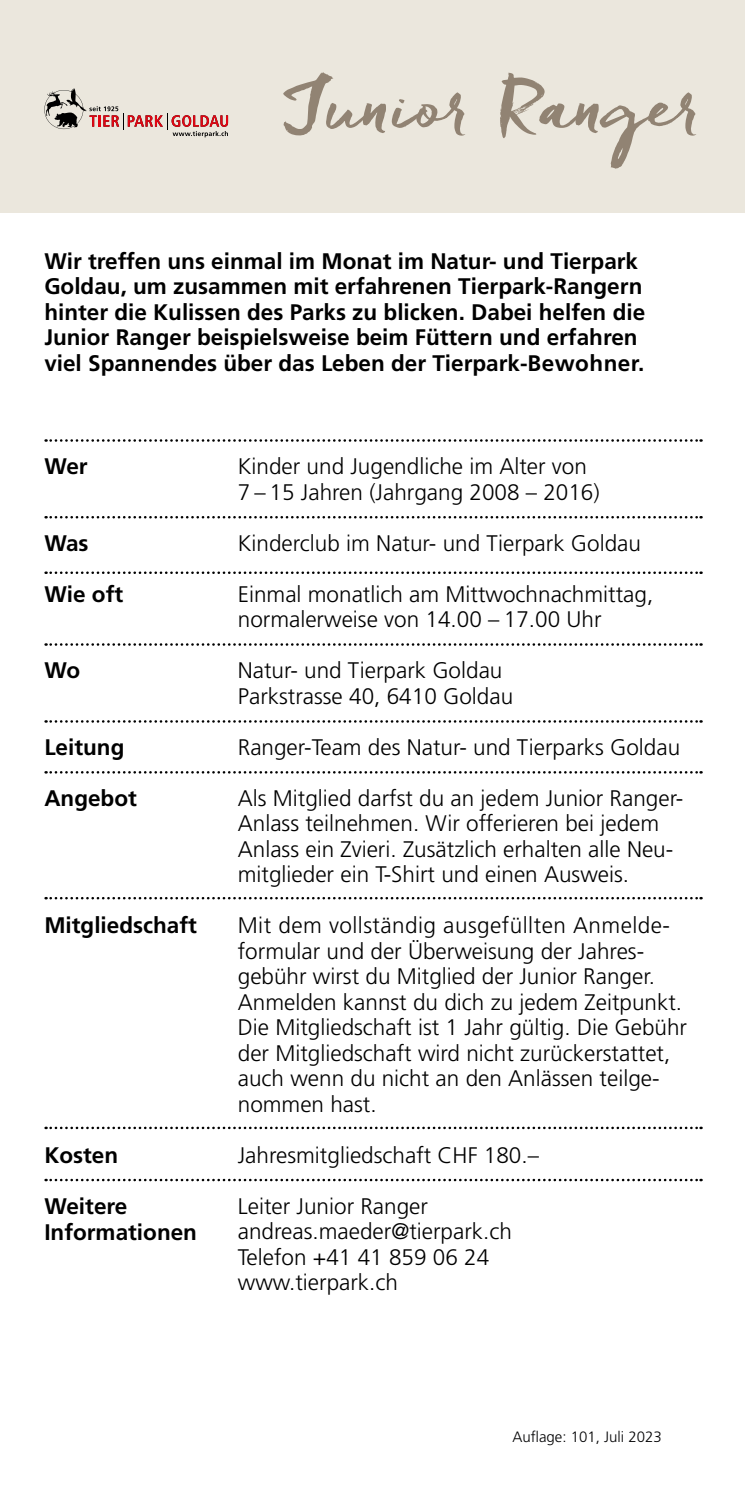
<style>
.page{position:relative;width:745px;height:1489px;background:#fff}
.page>*{position:absolute;margin:0;border:0;box-sizing:border-box;transform-origin:0 0}
.t1{font:75px "Freeland";color:#918373}
.t2{font:300 22.5px/25.5px "Frutiger LT Std";color:#000}
.t3{font:700 22.5px/25.5px "Frutiger LT Std";color:#000}
.t4{font:300 15px "Frutiger LT Std";color:#020203}
</style>
<div class="page">
<div style="left:0;top:0;width:744px;height:213px;background:#ebe7dd"></div>
<svg style="left:46px;top:439px;width:655px;height:3px"></svg>
<svg style="left:46px;top:516px;width:655px;height:2px"></svg>
<svg style="left:46px;top:571px;width:655px;height:3px"></svg>
<svg style="left:46px;top:643px;width:655px;height:2px"></svg>
<svg style="left:46px;top:720px;width:655px;height:2px"></svg>
<svg style="left:46px;top:771px;width:655px;height:2px"></svg>
<svg style="left:46px;top:897px;width:655px;height:2px"></svg>
<svg style="left:46px;top:1126px;width:655px;height:3px"></svg>
<svg style="left:46px;top:1178px;width:655px;height:3px"></svg>
<svg style="left:44px;top:88px;width:184px;height:49px"></svg>
<h1 class="t1" style="left:282px;top:57px;width:420px">Junior Ranger</h1>
<p class="t3" style="left:44px;top:248px;width:602px">Wir treffen uns einmal im Monat im Natur- und Tierpark Goldau, um zusammen mit erfahrenen Tierpark-Rangern hinter die Kulissen des Parks zu blicken. Dabei helfen die Junior Ranger beispielsweise beim Füttern und erfahren viel Spannendes über das Leben der Tierpark-Bewohner.</p>
<p class="t3" style="left:44px;top:453px;width:45px">Wer</p>
<p class="t3" style="left:44px;top:530px;width:46px">Was</p>
<p class="t3" style="left:44px;top:581px;width:80px">Wie oft</p>
<p class="t3" style="left:44px;top:657px;width:37px">Wo</p>
<p class="t3" style="left:44px;top:734px;width:82px">Leitung</p>
<p class="t3" style="left:44px;top:785px;width:94px">Angebot</p>
<p class="t3" style="left:44px;top:912px;width:154px">Mitgliedschaft</p>
<p class="t3" style="left:44px;top:1142px;width:75px">Kosten</p>
<p class="t3" style="left:44px;top:1193px;width:154px">Weitere<br>Informationen</p>
<p class="t2" style="left:238px;top:454px;width:363px">Kinder und Jugendliche im Alter von<br>7 – 15 Jahren (Jahrgang 2008 – 2016)</p>
<p class="t2" style="left:238px;top:530px;width:404px">Kinderclub im Natur- und Tierpark Goldau</p>
<p class="t2" style="left:238px;top:581px;width:416px">Einmal monatlich am Mittwochnachmittag, normalerweise von 14.00 – 17.00 Uhr</p>
<p class="t2" style="left:238px;top:658px;width:277px">Natur- und Tierpark Goldau<br>Parkstrasse 40, 6410 Goldau</p>
<p class="t2" style="left:238px;top:734px;width:443px">Ranger-Team des Natur- und Tierparks Goldau</p>
<p class="t2" style="left:238px;top:785px;width:447px">Als Mitglied darfst du an jedem Junior Ranger-Anlass teilnehmen. Wir offerieren bei jedem Anlass ein Zvieri. Zusätzlich erhalten alle Neu&shy;mitglieder ein T-Shirt und einen Ausweis.</p>
<p class="t2" style="left:238px;top:913px;width:450px">Mit dem vollständig ausgefüllten Anmelde&shy;formular und der Überweisung der Jahres&shy;gebühr wirst du Mitglied der Junior Ranger.<br>Anmelden kannst du dich zu jedem Zeitpunkt.<br>Die Mitgliedschaft ist 1 Jahr gültig. Die Gebühr der Mitgliedschaft wird nicht zurückerstattet, auch wenn du nicht an den Anlässen teilge&shy;nommen hast.</p>
<p class="t2" style="left:238px;top:1142px;width:302px">Jahresmitgliedschaft CHF 180.–</p>
<p class="t2" style="left:238px;top:1193px;width:275px">Leiter Junior Ranger andreas.maeder@tierpark.ch<br>Telefon +41 41 859 06 24 www.tierpark.ch</p>
<p class="t4" style="left:512px;top:1428px;width:151px">Auflage: 101, Juli 2023</p>
</div>
